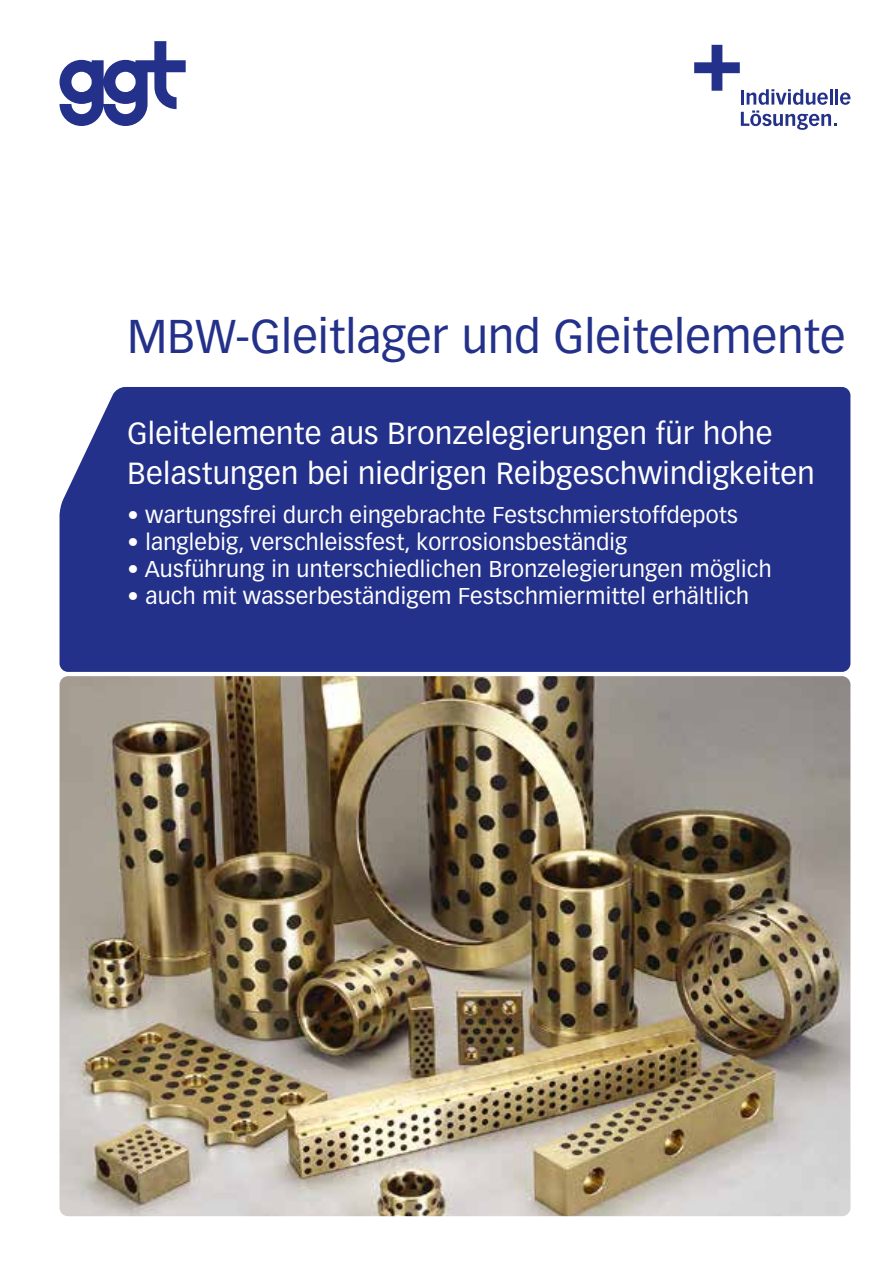
<style>
.page{position:relative;width:893px;height:1263px;background:#fff}
.page>*{position:absolute;margin:0;border:0;box-sizing:border-box;transform-origin:0 0}
.t1{font:46.5px "Vectora LT Pro";letter-spacing:.005em;color:#24318a}
.t2{font:30px/39.6px "Vectora LT Pro";letter-spacing:.01em;color:#fff}
.t3{font:22.5px "Vectora LT Pro";letter-spacing:.01em;color:#fff}
</style>
<div class="page">
<svg style="left:60px;top:41px;width:126px;height:85px"></svg>
<hr style="left:741px;top:90px;width:3px;height:15px;background:#24318a">
<svg style="left:747px;top:89px;width:81px;height:16px"></svg>
<hr style="left:830px;top:89px;width:3px;height:16px;background:#24318a">
<hr style="left:835px;top:89px;width:3px;height:16px;background:#24318a">
<svg style="left:840px;top:93px;width:10px;height:12px"></svg>
<svg style="left:741px;top:111px;width:96px;height:19px"></svg>
<svg style="left:694px;top:45px;width:46px;height:46px"></svg>
<img style="left:60px;top:676px;width:790px;height:540px">
<div style="left:60px;top:387px;width:790px;height:285px;background:#24318a"></div>
<h1 class="t1" style="left:128px;top:309px;width:719px">MBW-Gleitlager und Gleitelemente</h1>
<h2 class="t2" style="left:128px;top:414px;width:689px">Gleitelemente aus Bronzelegierungen für hohe<br>Belastungen bei niedrigen Reibgeschwindigkeiten</h2>
<p class="t3" style="left:128px;top:501px;width:612px">• wartungsfrei durch eingebrachte Festschmierstoffdepots</p>
<p class="t3" style="left:128px;top:528px;width:501px">• langlebig, verschleissfest, korrosionsbeständig</p>
<p class="t3" style="left:128px;top:555px;width:646px">• Ausführung in unterschiedlichen Bronzelegierungen möglich</p>
<p class="t3" style="left:128px;top:582px;width:623px">• auch mit wasserbeständigem Festschmiermittel erhältlich</p>
</div>
